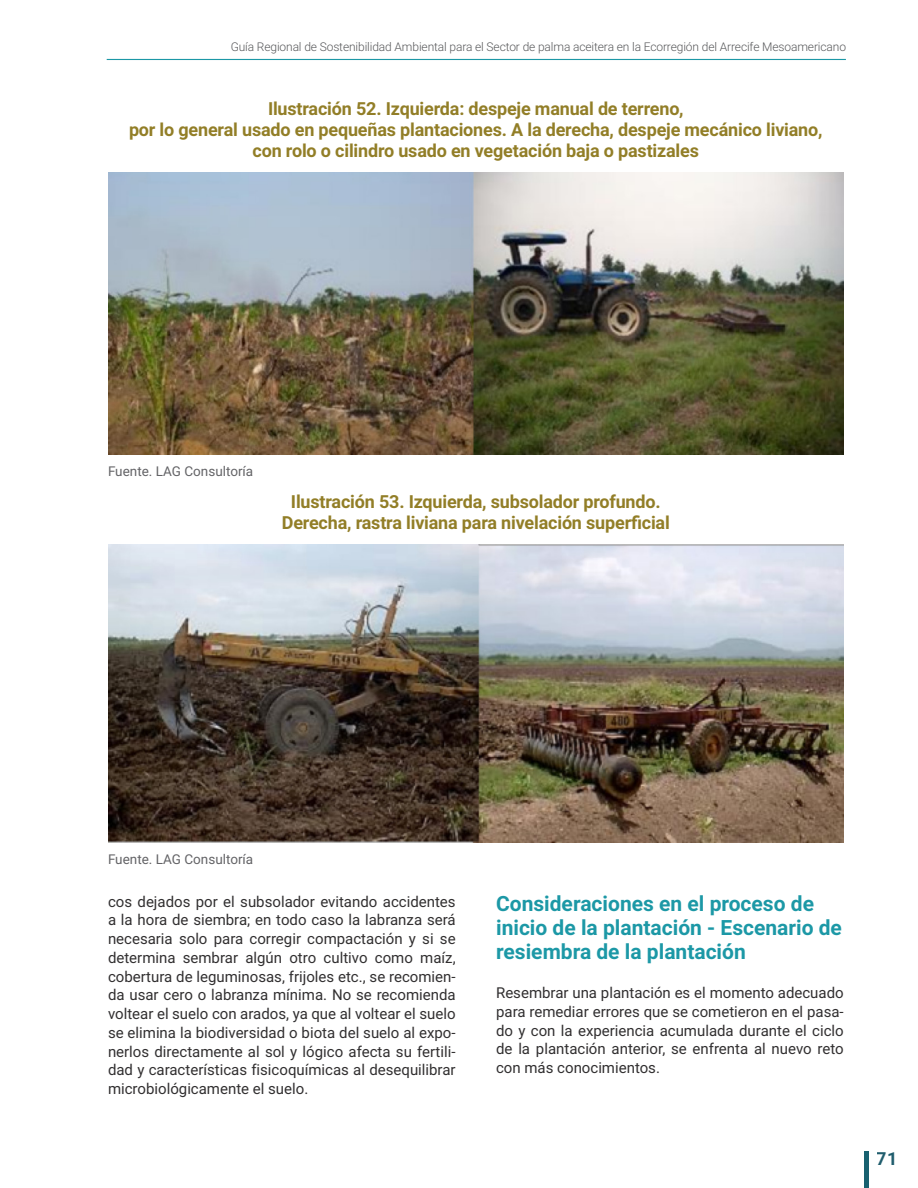
<style>
.page{position:relative;width:918px;height:1188px;background:#fff}
.page>*{position:absolute;margin:0;border:0;box-sizing:border-box;transform-origin:0 0}
.Subtitulo_1{font:700 21px/24px "Roboto";color:#1c98a6}
.Titulo_de_tablas{font:700 18px/21px "Roboto";letter-spacing:-.01em;color:#927e27;text-align:center}
.t1{font:700 18px "Roboto";color:#205d6d}
.Cuerpo_de_texto{font:15px/18.8px "Roboto";color:#312f30;text-align:justify}
.Pie_de_Fuente{font:13.5px "Roboto";color:#636366}
.t2{font:300 12px "Roboto";letter-spacing:-.01em;color:#57585a}
</style>
<div class="page">
<img style="left:108px;top:173px;width:736px;height:282px">
<img style="left:108px;top:545px;width:736px;height:297px">
<hr style="left:107px;top:59px;width:739px;height:1px;background:#1c98a6">
<div style="left:864px;top:1151px;width:5px;height:37px;background:#186170"></div>
<p class="t2" style="left:231px;top:39px;width:617px">Guía Regional de Sostenibilidad Ambiental para el Sector de palma aceitera en la Ecorregión del Arrecife Mesoamericano</p>
<p class="Titulo_de_tablas" style="left:129px;top:97px;width:695px">Ilustración 52. Izquierda: despeje manual de terreno,<br>por lo general usado en pequeñas plantaciones. A la derecha, despeje mecánico liviano, con rolo o cilindro usado en vegetación baja o pastizales</p>
<p class="Pie_de_Fuente" style="left:108px;top:462px;width:147px">Fuente. LAG Consultoría</p>
<p class="Titulo_de_tablas" style="left:282px;top:490px;width:390px">Ilustración 53. Izquierda, subsolador profundo.<br>Derecha, rastra liviana para nivelación superficial</p>
<p class="Pie_de_Fuente" style="left:108px;top:849px;width:147px">Fuente. LAG Consultoría</p>
<p class="Cuerpo_de_texto" style="left:108px;top:891px;width:349px">cos dejados por el subsolador evitando accidentes a la hora de siembra; en todo caso la labranza será necesaria solo para corregir compactación y si se determina sembrar algún otro cultivo como maíz, cobertura de leguminosas, frijoles etc., se recomien&shy;da usar cero o labranza mínima. No se recomienda voltear el suelo con arados, ya que al voltear el suelo se elimina la biodiversidad o biota del suelo al expo&shy;nerlos directamente al sol y lógico afecta su fertili&shy;dad y características fisicoquímicas al desequilibrar microbiológicamente el suelo.</p>
<p class="Subtitulo_1" style="left:496px;top:891px;width:347px">Consideraciones en el proceso de inicio de la plantación - Escenario de resiembra de la plantación</p>
<p class="Cuerpo_de_texto" style="left:496px;top:983px;width:349px">Resembrar una plantación es el momento adecuado para remediar errores que se cometieron en el pasa&shy;do y con la experiencia acumulada durante el ciclo de la plantación anterior, se enfrenta al nuevo reto con más conocimientos.</p>
<p class="t1" style="left:877px;top:1146px;width:22px">71</p>
</div>
